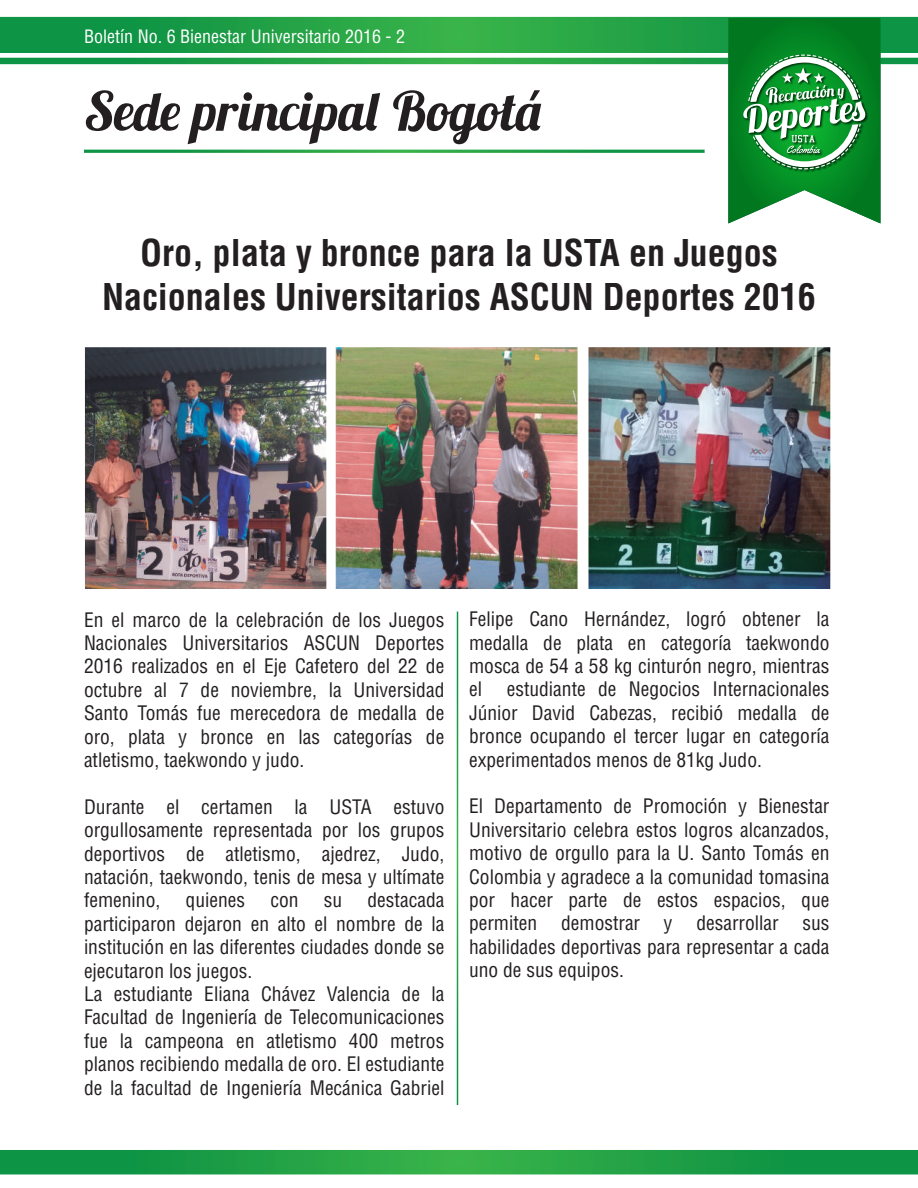
<style>
.page{position:relative;width:918px;height:1188px;background:#fff}
.page>*{position:absolute;margin:0;border:0;box-sizing:border-box;transform-origin:0 0}
.t1{font:54px "Lobster 1.3";color:#231f20}
.t2{font:700 condensed 36px/43.2px "Helvetica";color:#231f20;text-align:center}
.t3{font:condensed 19.5px/23.4px "Helvetica";color:#231f20;text-align:justify}
.t4{font:condensed 18px "Helvetica";color:#fff}
</style>
<div class="page">
<img style="left:0;top:16px;width:918px;height:1159px">
<svg style="left:0;top:1150px;width:918px;height:24px;background:#1d9f45"></svg>
<svg style="left:0;top:17px;width:918px;height:206px"></svg>
<svg style="left:457px;top:612px;width:1px;height:493px"></svg>
<p class="t4" style="left:84px;top:25px;width:322px">Boletín No. 6 Bienestar Universitario 2016 - 2</p>
<h1 class="t1" style="left:84px;top:77px;width:460px">Sede principal Bogotá</h1>
<h2 class="t2" style="left:102px;top:232px;width:715px">Oro, plata y bronce para la USTA en Juegos<br>Nacionales Universitarios ASCUN Deportes 2016</h2>
<p class="t3" style="left:84px;top:608px;width:362px">En el marco de la celebración de los Juegos Nacionales Universitarios ASCUN Deportes 2016 realizados en el Eje Cafetero del 22 de octubre al 7 de noviembre, la Universidad Santo Tomás fue merecedora de medalla de oro, plata y bronce en las categorías de atletismo, taekwondo y judo.</p>
<p class="t3" style="left:84px;top:795px;width:362px">Durante el certamen la USTA estuvo orgullosamente representada por los grupos deportivos de atletismo, ajedrez, Judo, natación, taekwondo, tenis de mesa y ultímate femenino,</p>
<p class="t3" style="left:84px;top:888px;width:362px;text-align:left;text-indent:284px">destacada participaron dejaron en alto el nombre de la institución en las diferentes ciudades donde se ejecutaron los juegos.<br>La estudiante Eliana Chávez Valencia de la Facultad de Ingeniería de Telecomunicaciones fue la campeona en atletismo 400 metros planos recibiendo medalla de oro. El estudiante de la facultad de Ingeniería Mecánica Gabriel</p>
<p class="t3" style="left:186px;top:888px;width:61px">quienes</p>
<p class="t3" style="left:270px;top:888px;width:30px">con</p>
<p class="t3" style="left:324px;top:888px;width:20px">su</p>
<p class="t3" style="left:469px;top:607px;width:362px">Felipe Cano Hernández, logró obtener la medalla de plata en categoría taekwondo mosca de 54 a 58 kg cinturón negro, mientras el</p>
<p class="t3" style="left:469px;top:677px;width:362px;text-indent:38px">estudiante de Negocios Internacionales Júnior David Cabezas, recibió medalla de bronce ocupando el tercer lugar en categoría experimentados menos de 81kg Judo.</p>
<p class="t3" style="left:469px;top:794px;width:362px">El Departamento de Promoción y Bienestar Universitario celebra estos logros alcanzados, motivo de orgullo para la U. Santo Tomás en Colombia y agradece a la comunidad tomasina por hacer parte de estos espacios, que permiten demostrar y desarrollar sus habilidades deportivas para representar a cada uno de sus equipos.</p>
</div>
